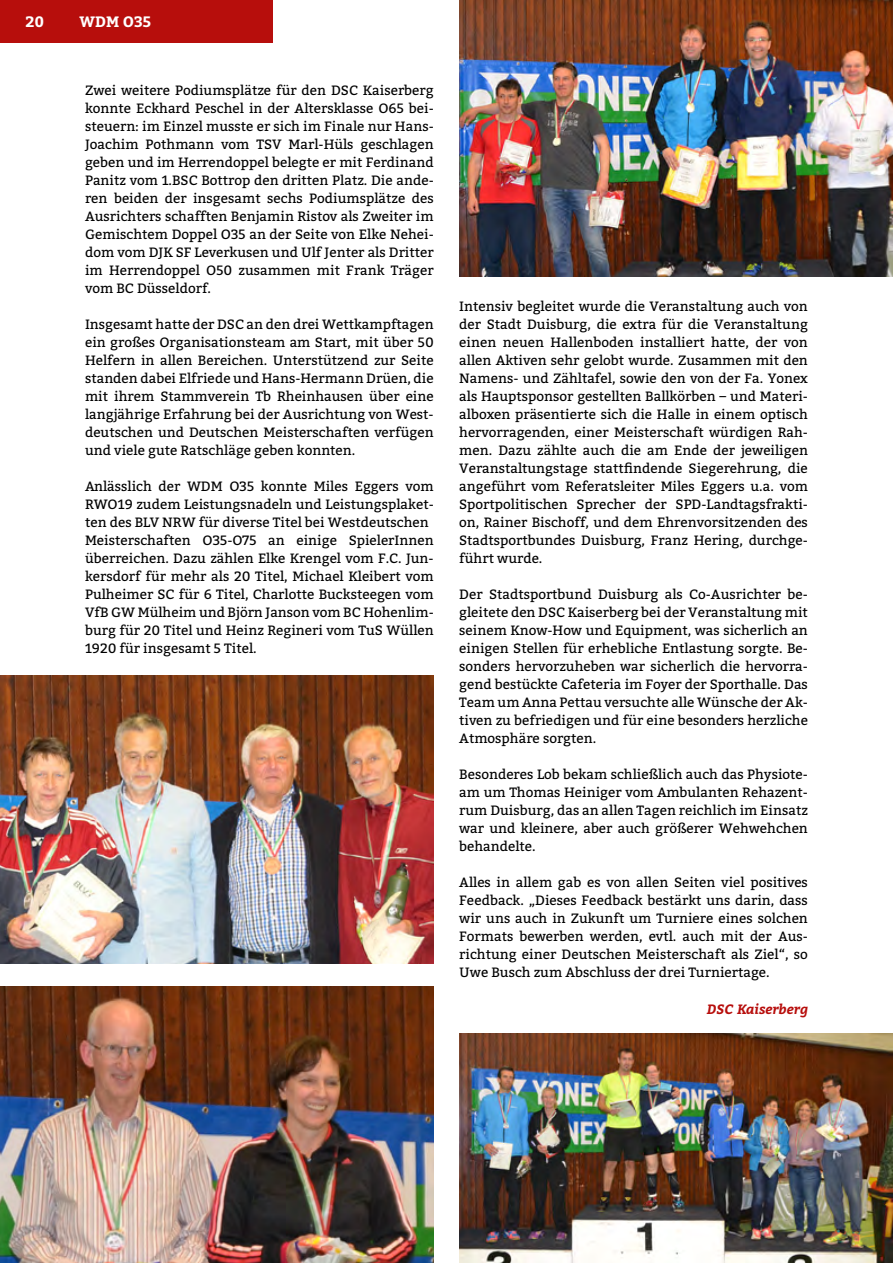
<style>
.page{position:relative;width:893px;height:1263px;background:#fff}
.page>*{position:absolute;margin:0;border:0;box-sizing:border-box;transform-origin:0 0}
.t1{font:700 15px "Bitter";color:#fff}
.t2{font:13.5px/18px "Bitter";color:#000;text-align:justify}
.t3{font:italic 700 13.5px "Bitter";color:#b70e0c}
</style>
<div class="page">
<img style="left:459px;top:0;width:434px;height:276px">
<img style="left:0;top:676px;width:434px;height:287px">
<img style="left:0;top:986px;width:434px;height:277px">
<img style="left:459px;top:1033px;width:434px;height:230px">
<div style="left:0;top:0;width:272px;height:43px;background:#b70e0c"></div>
<p class="t1" style="left:26px;top:12px;width:20px">20</p>
<p class="t1" style="left:80px;top:12px;width:73px">WDM O35</p>
<p class="t2" style="left:85px;top:82px;width:350px">Zwei weitere Podiumsplätze für den DSC Kaiserberg konnte Eckhard Peschel in der Altersklasse O65 bei&shy;steuern: im Einzel musste er sich im Finale nur Hans-Joachim Pothmann vom TSV Marl-Hüls geschlagen geben und im Herrendoppel belegte er mit Ferdinand Panitz vom 1.BSC Bottrop den dritten Platz. Die ande&shy;ren beiden der insgesamt sechs Podiumsplätze des Ausrichters schafften Benjamin Ristov als Zweiter im Gemischtem Doppel O35 an der Seite von Elke Nehei&shy;dom vom DJK SF Leverkusen und Ulf Jenter als Dritter im Herrendoppel O50 zusammen mit Frank Träger vom BC Düsseldorf.</p>
<p class="t2" style="left:85px;top:316px;width:350px">Insgesamt hatte der DSC an den drei Wettkampftagen ein großes Organisationsteam am Start, mit über 50<br>Helfern in allen Bereichen. Unterstützend zur Seite standen dabei Elfriede und Hans-Hermann Drüen, die mit ihrem Stammverein Tb Rheinhausen über eine langjährige Erfahrung bei der Ausrichtung von West&shy;deutschen und Deutschen Meisterschaften verfügen und viele gute Ratschläge geben konnten.</p>
<p class="t2" style="left:85px;top:478px;width:350px;text-align:left">Anlässlich der WDM O35 konnte Miles Eggers vom RWO19 zudem Leistungsnadeln und Leistungsplaket&shy;ten des BLV NRW für diverse Titel bei Westdeutschen Meisterschaften O35-O75 an einige SpielerInnen überreichen. Dazu zählen Elke Krengel vom F.C. Jun&shy;kersdorf für mehr als 20 Titel, Michael Kleibert vom Pulheimer SC für 6 Titel, Charlotte Bucksteegen vom VfB GW Mülheim und Björn Janson vom BC Hohenlim&shy;burg für 20 Titel und Heinz Regineri vom TuS Wüllen 1920 für insgesamt 5 Titel.</p>
<p class="t2" style="left:459px;top:298px;width:350px">Intensiv begleitet wurde die Veranstaltung auch von der Stadt Duisburg, die extra für die Veranstaltung einen neuen Hallenboden installiert hatte, der von allen Aktiven sehr gelobt wurde. Zusammen mit den Namens- und Zähltafel, sowie den von der Fa. Yonex als Hauptsponsor gestellten Ballkörben – und Materi&shy;alboxen präsentierte sich die Halle in einem optisch hervorragenden, einer Meisterschaft würdigen Rah&shy;men. Dazu zählte auch die am Ende der jeweiligen Veranstaltungstage stattfindende Siegerehrung, die angeführt vom Referatsleiter Miles Eggers u.a. vom Sportpolitischen Sprecher der SPD-Landtagsfrakti&shy;on, Rainer Bischoff, und dem Ehrenvorsitzenden des Stadtsportbundes Duisburg, Franz Hering, durchge&shy;führt wurde.</p>
<p class="t2" style="left:459px;top:586px;width:350px">Der Stadtsportbund Duisburg als Co-Ausrichter be&shy;gleitete den DSC Kaiserberg bei der Veranstaltung mit seinem Know-How und Equipment, was sicherlich an einigen Stellen für erhebliche Entlastung sorgte. Be&shy;sonders hervorzuheben war sicherlich die hervorra&shy;gend bestückte Cafeteria im Foyer der Sporthalle. Das Team um Anna Pettau versuchte alle Wünsche der Ak&shy;tiven zu befriedigen und für eine besonders herzliche Atmosphäre sorgten.</p>
<p class="t2" style="left:459px;top:766px;width:350px">Besonderes Lob bekam schließlich auch das Physiote&shy;am um Thomas Heiniger vom Ambulanten Rehazent&shy;rum Duisburg, das an allen Tagen reichlich im Einsatz war und kleinere, aber auch größerer Wehwehchen behandelte.</p>
<p class="t2" style="left:459px;top:874px;width:350px">Alles in allem gab es von allen Seiten viel positives Feedback. „Dieses Feedback bestärkt uns darin, dass wir uns auch in Zukunft um Turniere eines solchen Formats bewerben werden, evtl. auch mit der Aus&shy;richtung einer Deutschen Meisterschaft als Ziel“, so Uwe Busch zum Abschluss der drei Turniertage.</p>
<p class="t3" style="left:707px;top:1000px;width:102px">DSC Kaiserberg</p>
</div>
